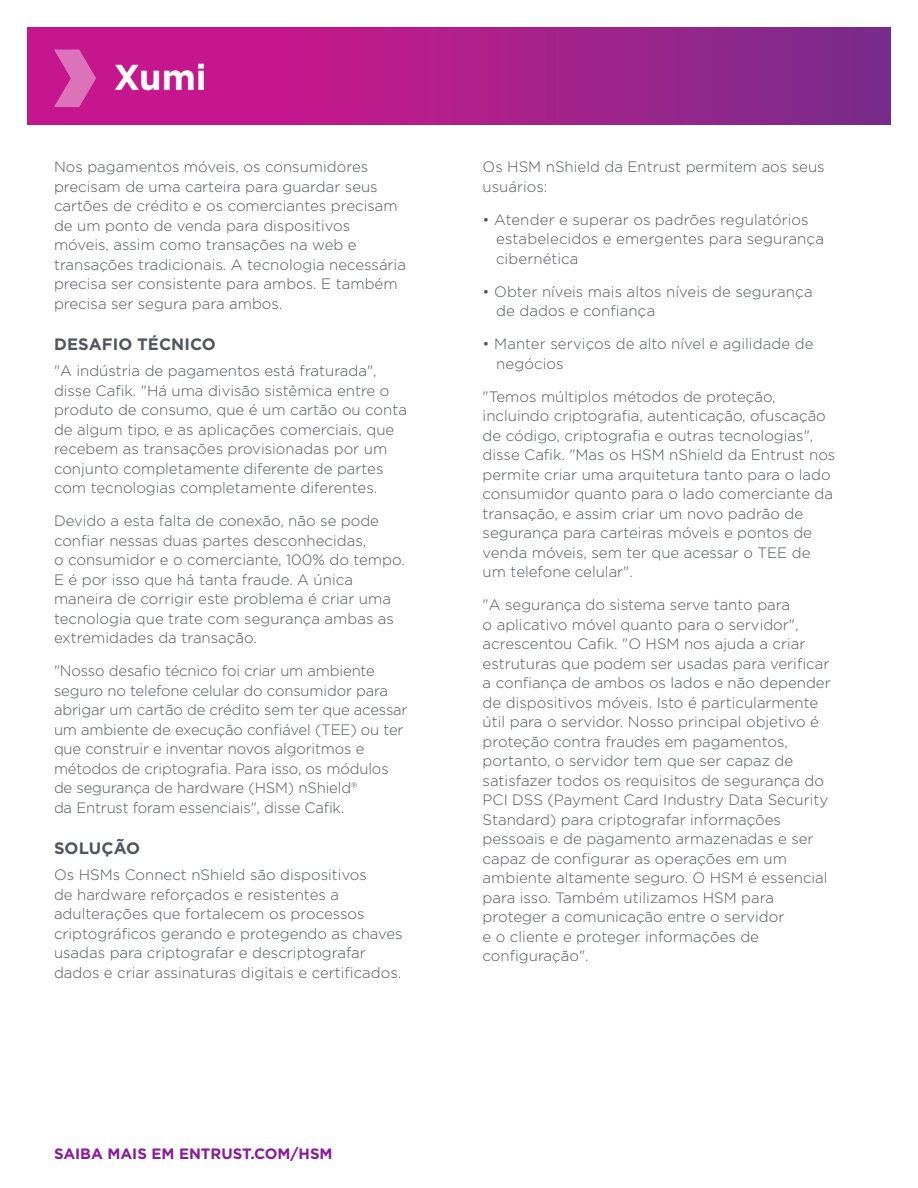
<style>
.page{position:relative;width:918px;height:1188px;background:#fff}
.page>*{position:absolute;margin:0;border:0;box-sizing:border-box;transform-origin:0 0}
.Company_Name{font:700 36px "Gotham";color:#fff}
.header_1{font:700 16.5px "Gotham";letter-spacing:.005em;color:#52555b}
.Body_copy{font:300 15px/19.5px "Gotham";color:#52555b}
.New_bullet{font:300 15px/19.5px "Gotham";letter-spacing:.005em;color:#52555b}
.CTA_URL_front{font:700 15px "Gotham";color:#881b9c}
</style>
<div class="page">
<svg style="left:27px;top:27px;width:864px;height:98px;background:#aa1f8b"></svg>
<svg style="left:54px;top:50px;width:42px;height:57px;background:#d34da8"></svg>
<p class="Company_Name" style="left:114px;top:54px;width:95px">Xumi</p>
<p class="Body_copy" style="left:54px;top:157px;width:353px">Nos pagamentos móveis, os consumidores precisam de uma carteira para guardar seus cartões de crédito e os comerciantes precisam de um ponto de venda para dispositivos móveis, assim como transações na web e transações tradicionais. A tecnologia necessária precisa ser consistente para ambos. E também precisa ser segura para ambos.</p>
<p class="header_1" style="left:54px;top:333px;width:164px">DESAFIO TÉCNICO</p>
<p class="Body_copy" style="left:54px;top:361px;width:355px">"A indústria de pagamentos está fraturada", disse Cafik. "Há uma divisão sistêmica entre o produto de consumo, que é um cartão ou conta de algum tipo, e as aplicações comerciais, que recebem as transações provisionadas por um conjunto completamente diferente de partes com tecnologias completamente diferentes.</p>
<p class="Body_copy" style="left:54px;top:511px;width:352px">Devido a esta falta de conexão, não se pode confiar nessas duas partes desconhecidas,<br>o consumidor e o comerciante, 100% do tempo.<br>E é por isso que há tanta fraude. A única maneira de corrigir este problema é criar uma tecnologia que trate com segurança ambas as extremidades da transação.</p>
<p class="Body_copy" style="left:54px;top:661px;width:355px">"Nosso desafio técnico foi criar um ambiente seguro no telefone celular do consumidor para abrigar um cartão de crédito sem ter que acessar um ambiente de execução confiável (TEE) ou ter que construir e inventar novos algoritmos e métodos de criptografia. Para isso, os módulos de segurança de hardware (HSM) nShield®<br>da Entrust foram essenciais", disse Cafik.</p>
<p class="header_1" style="left:54px;top:837px;width:88px">SOLUÇÃO</p>
<p class="Body_copy" style="left:54px;top:865px;width:350px">Os HSMs Connect nShield são dispositivos<br>de hardware reforçados e resistentes a adulterações que fortalecem os processos criptográficos gerando e protegendo as chaves usadas para criptografar e descriptografar dados e criar assinaturas digitais e certificados.</p>
<p class="CTA_URL_front" style="left:54px;top:1144px;width:280px">SAIBA MAIS EM ENTRUST.COM/HSM</p>
<p class="Body_copy" style="left:483px;top:157px;width:344px">Os HSM nShield da Entrust permitem aos seus usuários:</p>
<p class="New_bullet" style="left:496px;top:210px;width:329px;text-indent:-14px">• Atender e superar os padrões regulatórios estabelecidos e emergentes para segurança cibernética</p>
<p class="New_bullet" style="left:496px;top:282px;width:318px;text-indent:-14px">• Obter níveis mais altos níveis de segurança de dados e confiança</p>
<p class="New_bullet" style="left:496px;top:334px;width:319px;text-indent:-14px">• Manter serviços de alto nível e agilidade de negócios</p>
<p class="Body_copy" style="left:483px;top:387px;width:354px">"Temos múltiplos métodos de proteção, incluindo criptografia, autenticação, ofuscação de código, criptografia e outras tecnologias", disse Cafik. "Mas os HSM nShield da Entrust nos permite criar uma arquitetura tanto para o lado consumidor quanto para o lado comerciante da transação, e assim criar um novo padrão de segurança para carteiras móveis e pontos de venda móveis, sem ter que acessar o TEE de um telefone celular".</p>
<p class="Body_copy" style="left:483px;top:595px;width:350px">"A segurança do sistema serve tanto para<br>o aplicativo móvel quanto para o servidor", acrescentou Cafik. "O HSM nos ajuda a criar estruturas que podem ser usadas para verificar a confiança de ambos os lados e não depender de dispositivos móveis. Isto é particularmente útil para o servidor. Nosso principal objetivo é proteção contra fraudes em pagamentos, portanto, o servidor tem que ser capaz de satisfazer todos os requisitos de segurança do PCI DSS (Payment Card Industry Data Security Standard) para criptografar informações pessoais e de pagamento armazenadas e ser capaz de configurar as operações em um ambiente altamente seguro. O HSM é essencial para isso. Também utilizamos HSM para proteger a comunicação entre o servidor<br>e o cliente e proteger informações de configuração".</p>
</div>
